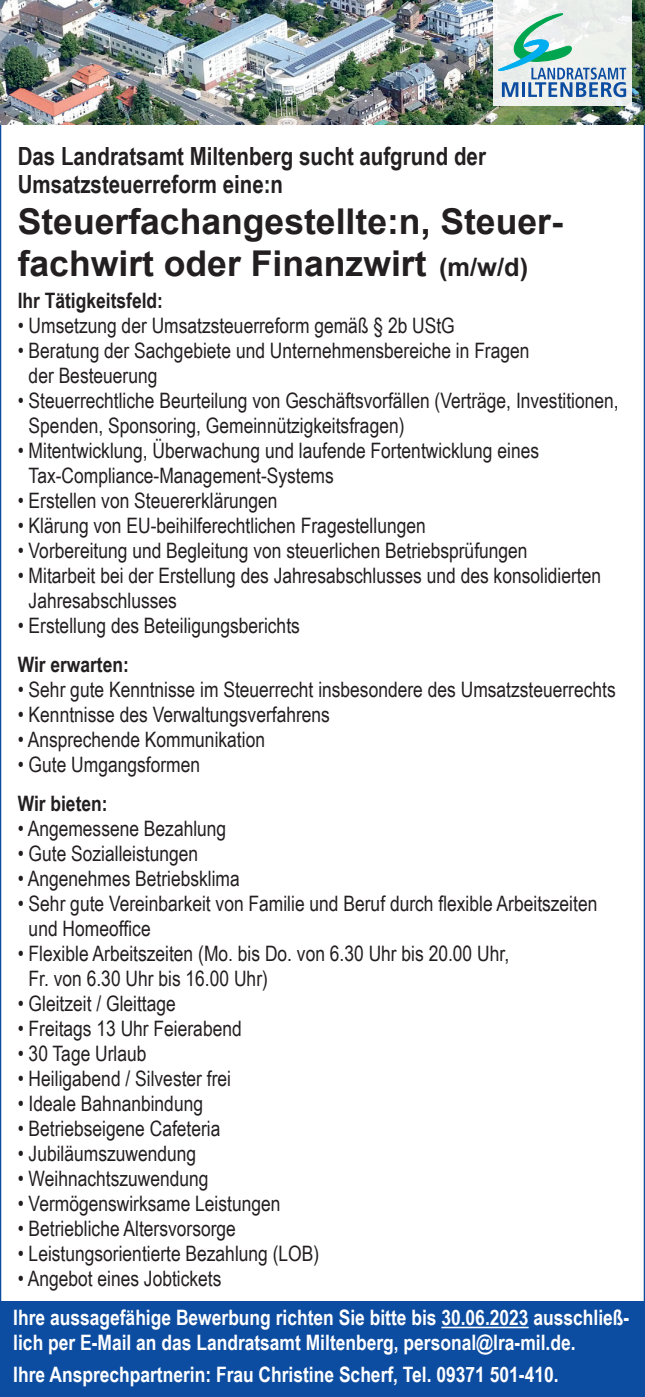
<style>
.page{position:relative;width:645px;height:1397px;background:#fff}
.page>*{position:absolute;margin:0;border:0;box-sizing:border-box;transform-origin:0 0}
.t1{font:700 35.5px/41.5px "Arial";color:#231f20}
.t2{font:700 25px/27.5px "Arial Narrow";color:#231f20}
.t3{font:21.25px/25px "Arial Narrow";color:#231f20}
.t4{font:700 21.25px/25px "Arial Narrow";color:#fff}
.t5{font:700 21.25px "Arial Narrow";color:#231f20}
.s1{font-size:25.5px}
</style>
<div class="page">
<img style="left:0;top:0;width:645px;height:125px">
<svg style="left:493px;top:0;width:139px;height:105px;fill:#ebeeeb"></svg>
<svg style="left:498px;top:13px;width:128px;height:84px"></svg>
<div style="left:0;top:1300px;width:645px;height:95px;background:#0d4da1"></div>
<hr style="left:441px;top:1326px;width:88px;height:1px;background:#fff">
<p class="t2" style="left:18px;top:141px;width:470px">Das Landratsamt Miltenberg sucht aufgrund der<br>Umsatzsteuerreform eine:n</p>
<h1 class="t1" style="left:18px;top:201px;width:547px">Steuerfachangestellte:n, Steuer&shy;fachwirt oder Finanzwirt <span class="s1">(m/w/d)</span></h1>
<p class="t5" style="left:18px;top:284px;width:147px">Ihr Tätigkeitsfeld:</p>
<p class="t3" style="left:18px;top:312px;width:439px">• Umsetzung der Umsatzsteuerreform gemäß § 2b UStG</p>
<p class="t3" style="left:29px;top:337px;width:502px;text-indent:-11px">• Beratung der Sachgebiete und Unternehmensbereiche in Fragen der Besteuerung</p>
<p class="t3" style="left:29px;top:387px;width:591px;text-indent:-11px">• Steuerrechtliche Beurteilung von Geschäftsvorfällen (Verträge, Investitionen,<br>Spenden, Sponsoring, Gemeinnützigkeitsfragen)</p>
<p class="t3" style="left:29px;top:437px;width:512px;text-indent:-11px">• Mitentwicklung, Überwachung und laufende Fortentwicklung eines<br>Tax-Compliance-Management-Systems</p>
<p class="t3" style="left:18px;top:487px;width:261px">• Erstellen von Steuererklärungen</p>
<p class="t3" style="left:18px;top:512px;width:410px">• Klärung von EU-beihilferechtlichen Fragestellungen</p>
<p class="t3" style="left:18px;top:537px;width:511px">• Vorbereitung und Begleitung von steuerlichen Betriebsprüfungen</p>
<p class="t3" style="left:29px;top:562px;width:574px;text-indent:-11px">• Mitarbeit bei der Erstellung des Jahresabschlusses und des konsolidierten<br>Jahresabschlusses</p>
<p class="t3" style="left:18px;top:612px;width:284px">• Erstellung des Beteiligungsberichts</p>
<p class="t5" style="left:18px;top:648px;width:113px">Wir erwarten:</p>
<p class="t3" style="left:18px;top:676px;width:599px">• Sehr gute Kenntnisse im Steuerrecht insbesondere des Umsatzsteuerrechts</p>
<p class="t3" style="left:18px;top:701px;width:314px">• Kenntnisse des Verwaltungsverfahrens</p>
<p class="t3" style="left:18px;top:726px;width:249px">• Ansprechende Kommunikation</p>
<p class="t3" style="left:18px;top:751px;width:184px">• Gute Umgangsformen</p>
<p class="t5" style="left:18px;top:787px;width:91px">Wir bieten:</p>
<p class="t3" style="left:18px;top:815px;width:210px">• Angemessene Bezahlung</p>
<p class="t3" style="left:18px;top:840px;width:182px">• Gute Sozialleistungen</p>
<p class="t3" style="left:18px;top:865px;width:224px">• Angenehmes Betriebsklima</p>
<p class="t3" style="left:29px;top:890px;width:570px;text-indent:-11px">• Sehr gute Vereinbarkeit von Familie und Beruf durch flexible Arbeitszeiten und Homeoffice</p>
<p class="t3" style="left:29px;top:940px;width:482px;text-indent:-11px">• Flexible Arbeitszeiten (Mo. bis Do. von 6.30 Uhr bis 20.00 Uhr,<br>Fr. von 6.30 Uhr bis 16.00 Uhr)</p>
<p class="t3" style="left:18px;top:990px;width:160px">• Gleitzeit / Gleittage</p>
<p class="t3" style="left:18px;top:1015px;width:226px">• Freitags 13 Uhr Feierabend</p>
<p class="t3" style="left:18px;top:1040px;width:130px">• 30 Tage Urlaub</p>
<p class="t3" style="left:18px;top:1065px;width:215px">• Heiligabend / Silvester frei</p>
<p class="t3" style="left:18px;top:1090px;width:187px">• Ideale Bahnanbindung</p>
<p class="t3" style="left:18px;top:1115px;width:204px">• Betriebseigene Cafeteria</p>
<p class="t3" style="left:18px;top:1140px;width:180px">• Jubiläumszuwendung</p>
<p class="t3" style="left:18px;top:1165px;width:192px">• Weihnachtszuwendung</p>
<p class="t3" style="left:18px;top:1190px;width:264px">• Vermögenswirksame Leistungen</p>
<p class="t3" style="left:18px;top:1215px;width:220px">• Betriebliche Altersvorsorge</p>
<p class="t3" style="left:18px;top:1240px;width:303px">• Leistungsorientierte Bezahlung (LOB)</p>
<p class="t3" style="left:18px;top:1265px;width:205px">• Angebot eines Jobtickets</p>
<p class="t4" style="left:13px;top:1303px;width:617px">Ihre aussagefähige Bewerbung richten Sie bitte bis 30.06.2023 ausschließ&shy;lich per E-Mail an das Landratsamt Miltenberg, personal@lra-mil.de.</p>
<p class="t4" style="left:13px;top:1360px;width:547px">Ihre Ansprechpartnerin: Frau Christine Scherf, Tel. 09371 501-410.</p>
</div>
